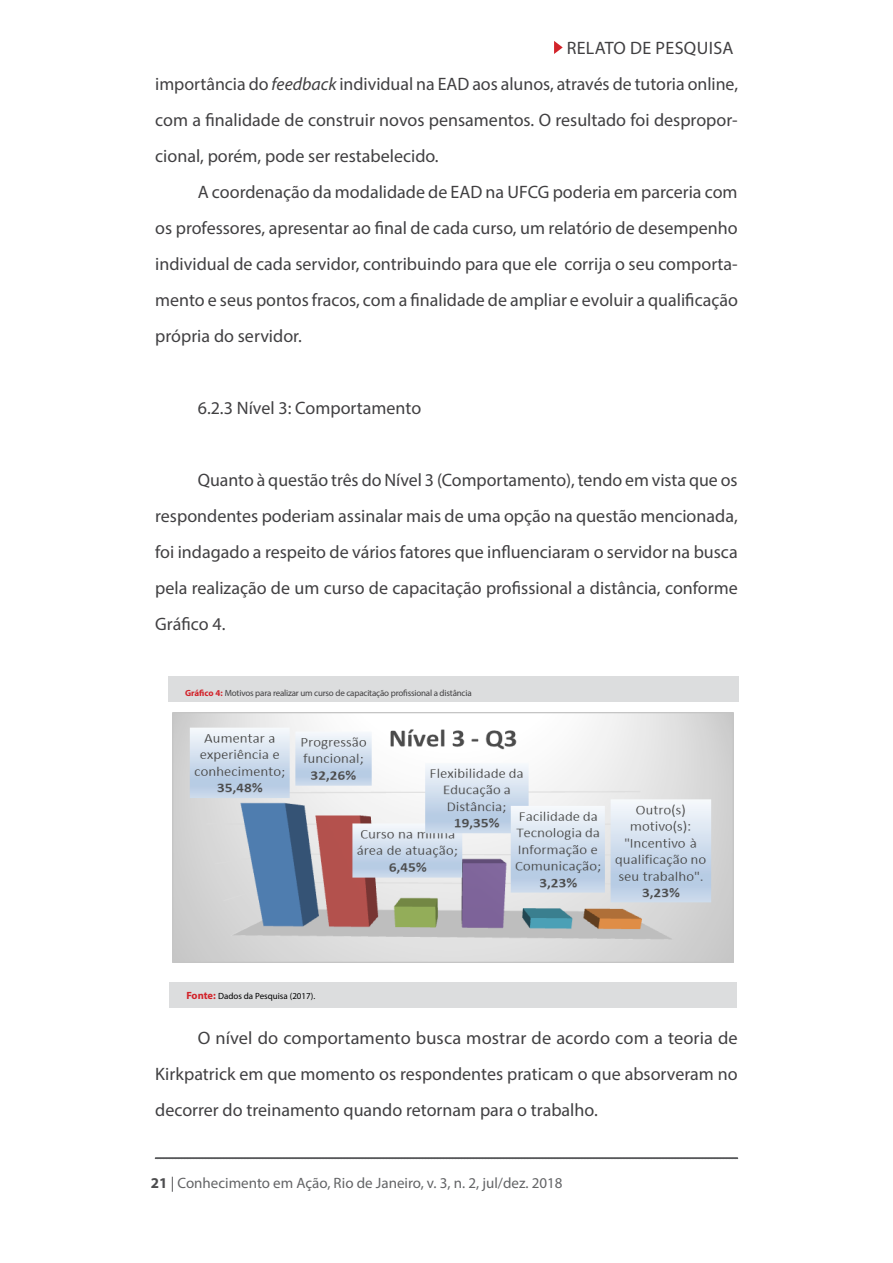
<style>
.page{position:relative;width:893px;height:1263px;background:#fff}
.page>*{position:absolute;margin:0;border:0;box-sizing:border-box;transform-origin:0 0}
.t1{font:18px/36px "Myriad Pro";color:#414042;text-align:justify}
.t2{font:15px "Myriad Pro";color:#636466}
.t3{font:9px "Myriad Pro";letter-spacing:-.02em;color:#414042}
.t4{font:9px "Myriad Pro";color:#000}
.s1{font-style:italic}
.s2{font-weight:700;color:#d2232a}
.s3{font-weight:700;font-size:10.5px;color:#d2232a}
.s4{font-weight:700;color:#4d4d4f}
.s5{color:#4d4d4f}
</style>
<div class="page">
<svg style="left:155px;top:1158px;width:583px;height:1px"></svg>
<svg style="left:554px;top:41px;width:9px;height:13px"></svg>
<div style="left:168px;top:676px;width:570px;height:26px;background:#dcddde"></div>
<div style="left:169px;top:983px;width:567px;height:25px;background:#dcddde"></div>
<img style="left:172px;top:712px;width:561px;height:251px">
<p class="t1" style="left:155px;top:30px;width:584px;text-align:left;text-indent:411px">RELATO DE PESQUISA importância do <span class="s1">feedback</span> individual na EAD aos alunos, através de tutoria online, com a finalidade de construir novos pensamentos. O resultado foi despropor&shy;cional, porém, pode ser restabelecido.</p>
<p class="t1" style="left:155px;top:174px;width:584px;text-indent:43px">A coordenação da modalidade de EAD na UFCG poderia em parceria com os professores, apresentar ao final de cada curso, um relatório de desempenho individual de cada servidor, contribuindo para que ele corrija o seu comporta&shy;mento e seus pontos fracos, com a finalidade de ampliar e evoluir a qualificação própria do servidor.</p>
<p class="t1" style="left:198px;top:390px;width:225px">6.2.3 Nível 3: Comportamento</p>
<p class="t1" style="left:155px;top:462px;width:584px;text-indent:43px">Quanto à questão três do Nível 3 (Comportamento), tendo em vista que os respondentes poderiam assinalar mais de uma opção na questão mencionada, foi indagado a respeito de vários fatores que influenciaram o servidor na busca pela realização de um curso de capacitação profissional a distância, conforme Gráfico 4.</p>
<p class="t3" style="left:185px;top:687px;width:288px"><span class="s2">Gráfico 4:</span> Motivos para realizar um curso de capacitação profissional a distância</p>
<p class="t4" style="left:186px;top:991px;width:130px"><span class="s3">Fonte:</span> Dados da Pesquisa (2017).</p>
<p class="t1" style="left:155px;top:1020px;width:584px;text-indent:43px">O nível do comportamento busca mostrar de acordo com a teoria de Kirkpatrick em que momento os respondentes praticam o que absorveram no decorrer do treinamento quando retornam para o trabalho.</p>
<p class="t2" style="left:151px;top:1174px;width:413px"><span class="s4">21</span> <span class="s5">|</span> Conhecimento em Ação, Rio de Janeiro, v. 3, n. 2, jul/dez. 2018</p>
</div>
